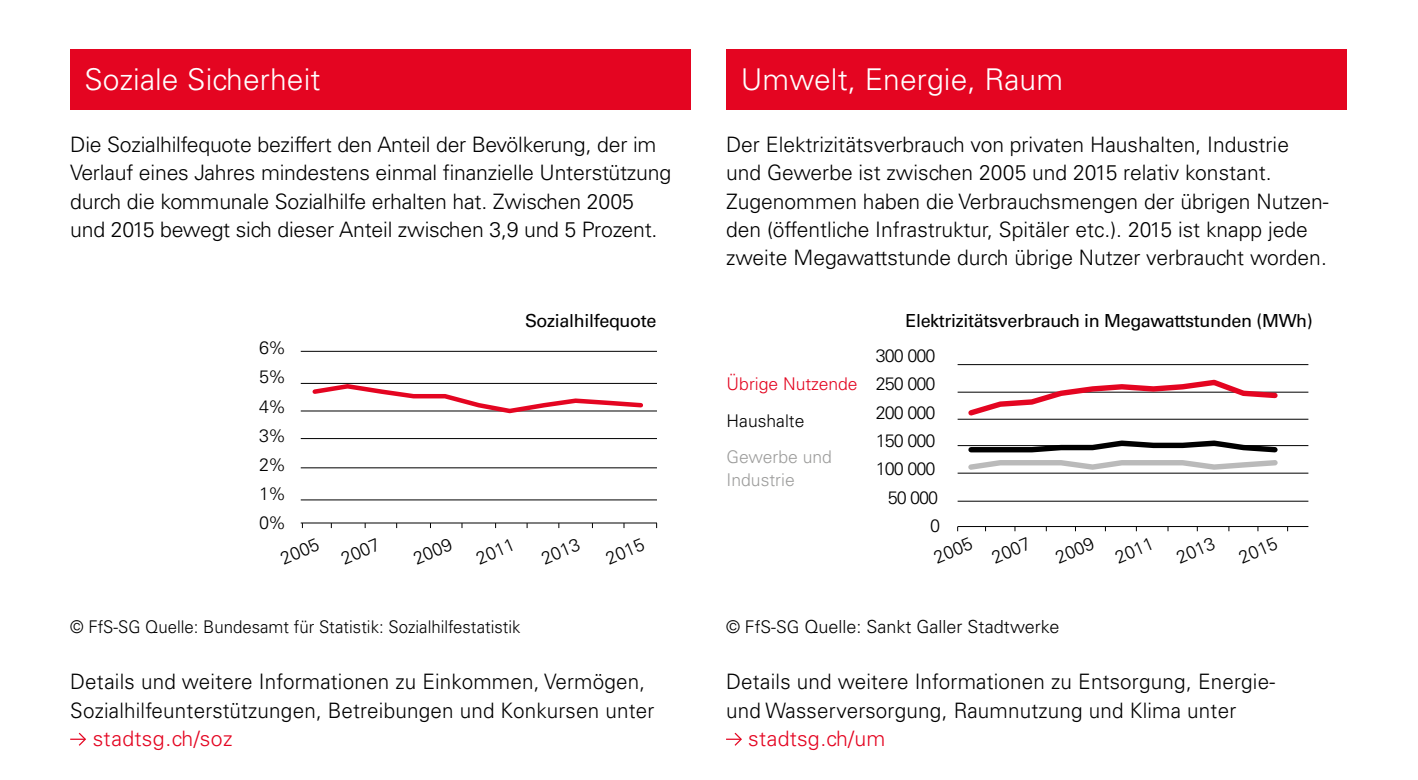
<style>
.page{position:relative;width:1418px;height:780px;background:#fff}
.page>*{position:absolute;margin:0;border:0;box-sizing:border-box;transform-origin:0 0}
.t1{font:300 30px "Univers LT Std";letter-spacing:.005em;color:#fff}
.t2{font:300 21.25px/28.2px "Univers LT Std";color:#000}
.t3{font:300 21.25px "Univers LT Std";letter-spacing:.015em;color:#e40521}
.t4{font:300 18px "Univers LT Std";letter-spacing:-.04em;color:#000}
.t5{font:18px "Univers LT Std";letter-spacing:-.02em;color:#000}
.t6{font:300 18px "Univers LT Std";color:#000}
.t7{font:300 17.5px "Univers LT Std";color:#000;scale:.96 1}
.t8{font:300 17.5px/22.5px "Univers LT Std";color:#9d9d9c}
.t9{font:300 17.5px "Univers LT Std";color:#e30520}
.t10{font:300 17.5px "Univers LT Std";color:#000}
.s1{font-size:17.5px}
</style>
<div class="page">
<div style="left:70px;top:49px;width:620px;height:60px;background:#e40521"></div>
<div style="left:726px;top:49px;width:620px;height:60px;background:#e40521"></div>
<svg style="left:70px;top:732px;width:16px;height:14px"></svg>
<svg style="left:726px;top:732px;width:16px;height:14px"></svg>
<hr style="left:957px;top:526px;width:351px;height:1px;background:#000">
<hr style="left:957px;top:500px;width:351px;height:1px;background:#000">
<hr style="left:957px;top:472px;width:351px;height:1px;background:#000">
<hr style="left:957px;top:445px;width:351px;height:1px;background:#000">
<hr style="left:957px;top:419px;width:351px;height:1px;background:#000">
<hr style="left:957px;top:392px;width:351px;height:1px;background:#000">
<hr style="left:957px;top:364px;width:351px;height:1px;background:#000">
<svg style="left:965px;top:440px;width:315px;height:30px"></svg>
<svg style="left:964px;top:379px;width:316px;height:40px"></svg>
<hr style="left:301px;top:522px;width:356px;height:1px;background:#000">
<hr style="left:301px;top:499px;width:356px;height:1px;background:#000">
<hr style="left:301px;top:467px;width:356px;height:1px;background:#000">
<hr style="left:301px;top:438px;width:356px;height:1px;background:#000">
<hr style="left:301px;top:410px;width:356px;height:1px;background:#000">
<hr style="left:301px;top:383px;width:356px;height:1px;background:#000">
<hr style="left:301px;top:351px;width:356px;height:1px;background:#000">
<svg style="left:309px;top:382px;width:336px;height:32px"></svg>
<h1 class="t1" style="left:84px;top:61px;width:238px">Soziale Sicherheit</h1>
<h1 class="t1" style="left:740px;top:61px;width:324px">Umwelt, Energie, Raum</h1>
<p class="t2" style="left:70px;top:130px;width:602px">Die Sozialhilfequote beziffert den Anteil der Bevölkerung, der im Verlauf eines Jahres mindestens einmal finanzielle Unterstützung durch die kommunale Sozialhilfe erhalten hat. Zwischen 2005 und 2015 bewegt sich dieser Anteil zwischen 3,9 und 5 Prozent.</p>
<p class="t2" style="left:726px;top:130px;width:604px">Der Elektrizitätsverbrauch von privaten Haushalten, Industrie und Gewerbe ist zwischen 2005 und 2015 relativ konstant.<br>Zugenommen haben die Verbrauchsmengen der übrigen Nutzen&shy;den (öffentliche Infrastruktur, Spitäler etc.). 2015 ist knapp jede zweite Megawattstunde durch übrige Nutzer verbraucht worden.</p>
<p class="t5" style="left:525px;top:310px;width:133px">Sozialhilfequote</p>
<p class="t5" style="left:905px;top:310px;width:409px">Elektrizitätsverbrauch in Megawattstunden (MWh)</p>
<p class="t4" style="left:259px;top:337px;width:29px">6%</p>
<p class="t4" style="left:876px;top:344px;width:61px">300 000</p>
<p class="t4" style="left:259px;top:366px;width:29px">5%</p>
<p class="t4" style="left:259px;top:395px;width:29px">4%</p>
<p class="t4" style="left:259px;top:424px;width:29px">3%</p>
<p class="t4" style="left:259px;top:453px;width:29px">2%</p>
<p class="t4" style="left:259px;top:482px;width:29px">1%</p>
<p class="t9" style="left:726px;top:373px;width:132px">Übrige Nutzende</p>
<p class="t10" style="left:726px;top:410px;width:79px">Haushalte</p>
<p class="t8" style="left:726px;top:446px;width:107px">Gewerbe und<br>Industrie</p>
<p class="t4" style="left:876px;top:373px;width:61px">250 000</p>
<p class="t4" style="left:876px;top:401px;width:61px">200 000</p>
<p class="t4" style="left:876px;top:430px;width:61px">150 000</p>
<p class="t4" style="left:876px;top:458px;width:61px">100 000</p>
<p class="t4" style="left:887px;top:486px;width:52px">50 000</p>
<p class="t4" style="left:259px;top:512px;width:29px">0%</p>
<p class="t4" style="left:930px;top:515px;width:12px">0</p>
<p class="t4" style="left:277px;top:549px;width:42px;rotate:-23deg">2005</p>
<p class="t4" style="left:338px;top:549px;width:42px;rotate:-23deg">2007</p>
<p class="t4" style="left:410px;top:549px;width:42px;rotate:-23deg">2009</p>
<p class="t4" style="left:473px;top:549px;width:42px;rotate:-23deg">2011</p>
<p class="t4" style="left:538px;top:549px;width:42px;rotate:-23deg">2013</p>
<p class="t4" style="left:602px;top:549px;width:42px;rotate:-23deg">2015</p>
<p class="t4" style="left:930px;top:548px;width:42px;rotate:-23deg">2005</p>
<p class="t4" style="left:988px;top:548px;width:42px;rotate:-23deg">2007</p>
<p class="t4" style="left:1052px;top:548px;width:42px;rotate:-23deg">2009</p>
<p class="t4" style="left:1111px;top:548px;width:42px;rotate:-23deg">2011</p>
<p class="t4" style="left:1172px;top:548px;width:42px;rotate:-23deg">2013</p>
<p class="t4" style="left:1235px;top:548px;width:42px;rotate:-23deg">2015</p>
<p class="t7" style="left:70px;top:616px;width:471px">© FfS-SG Quelle: Bundesamt für Statistik: Sozialhilfestatistik</p>
<p class="t6" style="left:726px;top:615px;width:335px"><span class="s1">© FfS-SG</span> Quelle: Sankt Galler Stadtwerke</p>
<p class="t2" style="left:70px;top:667px;width:585px">Details und weitere Informationen zu Einkommen, Vermögen,<br>Sozialhilfeunterstützungen, Betreibungen und Konkursen unter</p>
<p class="t3" style="left:93px;top:725px;width:141px">stadtsg.ch/soz</p>
<p class="t2" style="left:726px;top:667px;width:550px">Details und weitere Informationen zu Entsorgung, Energie&shy;und Wasserversorgung, Raumnutzung und Klima unter</p>
<p class="t3" style="left:748px;top:725px;width:138px">stadtsg.ch/um</p>
</div>
